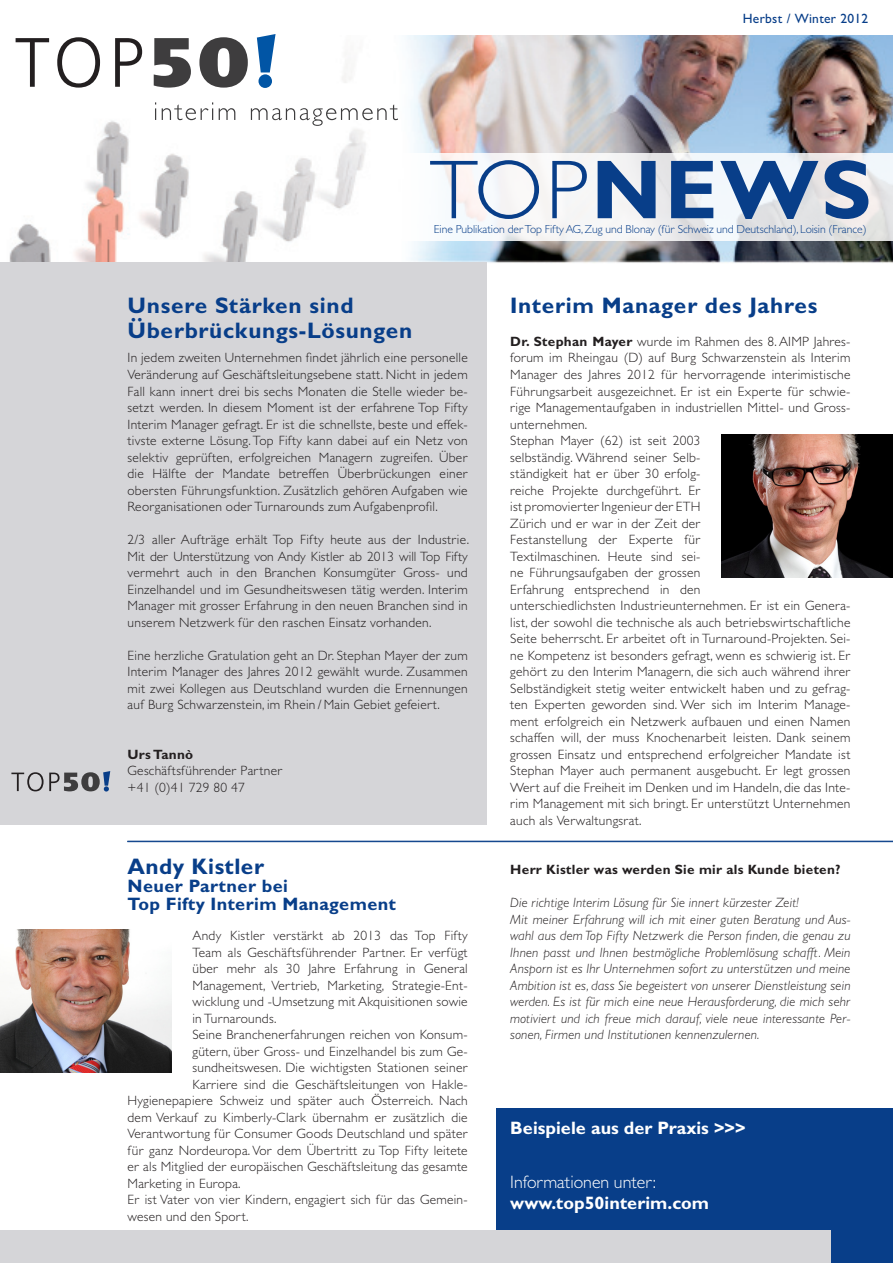
<style>
.page{position:relative;width:893px;height:1263px;background:#fff}
.page>*{position:absolute;margin:0;border:0;box-sizing:border-box;transform-origin:0 0}
.Titel{font:700 22.5px/24.8px "Gill Sans MT Std";letter-spacing:.03em;color:#083e89}
.Grundtext{font:700 22.5px "Gill Sans MT Std";letter-spacing:.02em;color:#083e89}
.Untertitel_gross{font:700 18px "Gill Sans MT Std";color:#fff}
.Grundtext-2{font:700 18px "Gill Sans MT Std";letter-spacing:.02em;color:#083e89}
.t1{font:300 18px "Gill Sans MT Std";color:#fff}
.Grundtext-3{font:300 13.5px/16.5px "Gill Sans MT Std";letter-spacing:.02em;color:#231f20;text-align:justify}
.Titel-2{font:300 13.5px/16.5px "Gill Sans MT Std";letter-spacing:.02em;color:#231f20;text-align:justify}
.Titel-3{font:italic 300 13.5px/16.5px "Gill Sans MT Std";letter-spacing:.02em;color:#231f20;text-align:justify}
.Titel-4{font:700 13.5px "Gill Sans MT Std";letter-spacing:.02em;color:#231f20}
.Grundtext-4{font:500 13.5px "Gill Sans MT Std";letter-spacing:.02em;color:#083e89}
.Grundtext-5{font:700 13.5px "Gill Sans MT Std";letter-spacing:.02em;color:#231f20}
.Grundtext-6{font:300 11.7px "Gill Sans MT Std";letter-spacing:-.005em;color:#083e89}
.s1{font-weight:700}
</style>
<div class="page">
<img style="left:9px;top:35px;width:884px;height:399px">
<div style="left:0;top:262px;width:486px;height:562px;background:#d5d5d8"></div>
<svg style="left:376px;top:153px;width:517px;height:88px;fill:#f5f6f6"></svg>
<svg style="left:11px;top:771px;width:99px;height:20px"></svg>
<svg style="left:430px;top:160px;width:438px;height:59px"></svg>
<div style="left:497px;top:1109px;width:396px;height:154px;background:#083e89"></div>
<div style="left:0;top:1231px;width:831px;height:32px;background:#d5d5d8"></div>
<svg style="left:155px;top:102px;width:243px;height:24px"></svg>
<svg style="left:257px;top:34px;width:19px;height:54px"></svg>
<svg style="left:154px;top:37px;width:94px;height:51px"></svg>
<svg style="left:16px;top:37px;width:126px;height:51px"></svg>
<img style="left:0;top:929px;width:171px;height:143px">
<img style="left:722px;top:434px;width:171px;height:143px">
<hr style="left:128px;top:841px;width:765px;height:1px;background:#083e89">
<p class="Grundtext-4" style="left:743px;top:10px;width:127px">Herbst / Winter 2012</p>
<p class="Grundtext-6" style="left:434px;top:222px;width:434px">Eine Publikation der Top Fifty AG, Zug und Blonay (für Schweiz und Deutschland), Loisin (France)</p>
<p class="Titel" style="left:128px;top:293px;width:286px">Unsere Stärken sind<br>Überbrückungs-Lösungen</p>
<p class="Grundtext-3" style="left:128px;top:349px;width:342px">In jedem zweiten Unternehmen findet jährlich eine personelle Veränderung auf Geschäftsleitungsebene statt. Nicht in jedem Fall kann innert drei bis sechs Monaten die Stelle wieder be&shy;setzt werden. In diesem Moment ist der erfahrene Top Fifty Interim Manager gefragt. Er ist die schnellste, beste und effek&shy;tivste externe Lösung. Top Fifty kann dabei auf ein Netz von selektiv geprüften, erfolgreichen Managern zugreifen. Über die Hälfte der Mandate betreffen Überbrückungen einer obersten Führungsfunktion. Zusätzlich gehören Aufgaben wie Reorganisationen oder Turnarounds zum Aufgabenprofil.</p>
<p class="Grundtext-3" style="left:128px;top:531px;width:343px">2/3 aller Aufträge erhält Top Fifty heute aus der Industrie.<br>Mit der Unterstützung von Andy Kistler ab 2013 will Top Fifty vermehrt auch in den Branchen Konsumgüter Gross- und Einzelhandel und im Gesundheitswesen tätig werden. Interim Manager mit grosser Erfahrung in den neuen Branchen sind in unserem Netzwerk für den raschen Einsatz vorhanden.</p>
<p class="Grundtext-3" style="left:128px;top:646px;width:342px">Eine herzliche Gratulation geht an Dr. Stephan Mayer der zum Interim Manager des Jahres 2012 gewählt wurde. Zusammen mit zwei Kollegen aus Deutschland wurden die Ernennungen auf Burg Schwarzenstein, im Rhein / Main Gebiet gefeiert.</p>
<p class="Grundtext-5" style="left:128px;top:746px;width:67px">Urs Tannò</p>
<p class="Grundtext-3" style="left:128px;top:762px;width:156px">Geschäftsführender Partner</p>
<p class="Grundtext-3" style="left:128px;top:778px;width:119px">+41 (0)41 729 80 47</p>
<p class="Grundtext" style="left:128px;top:852px;width:138px">Andy Kistler</p>
<p class="Grundtext-2" style="left:128px;top:875px;width:162px">Neuer Partner bei</p>
<p class="Grundtext-2" style="left:128px;top:893px;width:270px">Top Fifty Interim Management</p>
<p class="Titel-2" style="left:192px;top:927px;width:277px">Andy Kistler verstärkt ab 2013 das Top Fifty Team als Geschäftsführender Partner. Er verfügt über mehr als 30 Jahre Erfahrung in General Management, Vertrieb, Marketing, Strategie-Ent&shy;wicklung und -Umsetzung mit Akquisitionen sowie in Turnarounds.</p>
<p class="Titel-2" style="left:192px;top:1026px;width:277px">Seine Branchenerfahrungen reichen von Konsum-</p>
<p class="Titel-2" style="left:192px;top:1042px;width:277px">gütern, über Gross- und Einzelhandel bis zum Ge-</p>
<p class="Titel-2" style="left:192px;top:1059px;width:277px">sundheitswesen. Die wichtigsten Stationen seiner</p>
<p class="Titel-2" style="left:192px;top:1075px;width:277px">Karriere sind die Geschäftsleitungen von Hakle-</p>
<p class="Titel-2" style="left:128px;top:1092px;width:342px">Hygienepapiere Schweiz und später auch Österreich. Nach</p>
<p class="Titel-2" style="left:128px;top:1108px;width:342px">dem Verkauf zu Kimberly-Clark übernahm er zusätzlich die</p>
<p class="Titel-2" style="left:128px;top:1125px;width:342px">Verantwortung für Consumer Goods Deutschland und später</p>
<p class="Titel-2" style="left:128px;top:1141px;width:342px">für ganz Nordeuropa. Vor dem Übertritt zu Top Fifty leitete</p>
<p class="Titel-2" style="left:128px;top:1158px;width:342px">er als Mitglied der europäischen Geschäftsleitung das gesamte</p>
<p class="Titel-2" style="left:128px;top:1174px;width:115px">Marketing in Europa.</p>
<p class="Titel-2" style="left:128px;top:1191px;width:342px">Er ist Vater von vier Kindern, engagiert sich für das Gemein&shy;wesen und den Sport.</p>
<p class="Titel" style="left:510px;top:293px;width:309px">Interim Manager des Jahres</p>
<p class="Grundtext-3" style="left:510px;top:333px;width:342px"><span class="s1">Dr. Stephan Mayer</span> wurde im Rahmen des 8. AIMP Jahres&shy;forum im Rheingau (D) auf Burg Schwarzenstein als Interim Manager des Jahres 2012 für hervorragende interimistische Führungsarbeit ausgezeichnet. Er ist ein Experte für schwie&shy;rige Managementaufgaben in industriellen Mittel- und Gross&shy;unternehmen.</p>
<p class="Grundtext-3" style="left:510px;top:432px;width:342px;text-align:left">Stephan Mayer (62) ist seit 2003<br>selbständig. Während seiner Selb-<br>ständigkeit hat er über 30 erfolg-<br>reiche Projekte durchgeführt. Er<br>ist promovierter Ingenieur der ETH<br>Zürich und er war in der Zeit der<br>Festanstellung der Experte für<br>Textilmaschinen. Heute sind sei-<br>ne Führungsaufgaben der grossen<br>Erfahrung entsprechend in den<br>unterschiedlichsten Industrieunternehmen. Er ist ein Genera&shy;list, der sowohl die technische als auch betriebswirtschaftliche Seite beherrscht. Er arbeitet oft in Turnaround-Projekten. Sei&shy;ne Kompetenz ist besonders gefragt, wenn es schwierig ist. Er gehört zu den Interim Managern, die sich auch während ihrer Selbständigkeit stetig weiter entwickelt haben und zu gefrag&shy;ten Experten geworden sind. Wer sich im Interim Manage&shy;ment erfolgreich ein Netzwerk aufbauen und einen Namen schaffen will, der muss Knochenarbeit leisten. Dank seinem grossen Einsatz und entsprechend erfolgreicher Mandate ist Stephan Mayer auch permanent ausgebucht. Er legt grossen Wert auf die Freiheit im Denken und im Handeln, die das Inte&shy;rim Management mit sich bringt. Er unterstützt Unternehmen auch als Verwaltungsrat.</p>
<p class="Titel-4" style="left:510px;top:861px;width:332px">Herr Kistler was werden Sie mir als Kunde bieten?</p>
<p class="Titel-3" style="left:510px;top:894px;width:290px">Die richtige Interim Lösung für Sie innert kürzester Zeit!</p>
<p class="Titel-3" style="left:510px;top:910px;width:342px">Mit meiner Erfahrung will ich mit einer guten Beratung und Aus&shy;wahl aus dem Top Fifty Netzwerk die Person finden, die genau zu Ihnen passt und Ihnen bestmögliche Problemlösung schafft. Mein Ansporn ist es Ihr Unternehmen sofort zu unterstützen und meine Ambition ist es, dass Sie begeistert von unserer Dienstleistung sein werden. Es ist für mich eine neue Herausforderung, die mich sehr motiviert und ich freue mich darauf, viele neue interessante Per&shy;sonen, Firmen und Institutionen kennenzulernen.</p>
<p class="Untertitel_gross" style="left:510px;top:1117px;width:237px">Beispiele aus der Praxis &gt;&gt;&gt;</p>
<p class="t1" style="left:510px;top:1171px;width:147px">Informationen unter:</p>
<p class="Untertitel_gross" style="left:510px;top:1191px;width:200px">www.top50interim.com</p>
</div>
